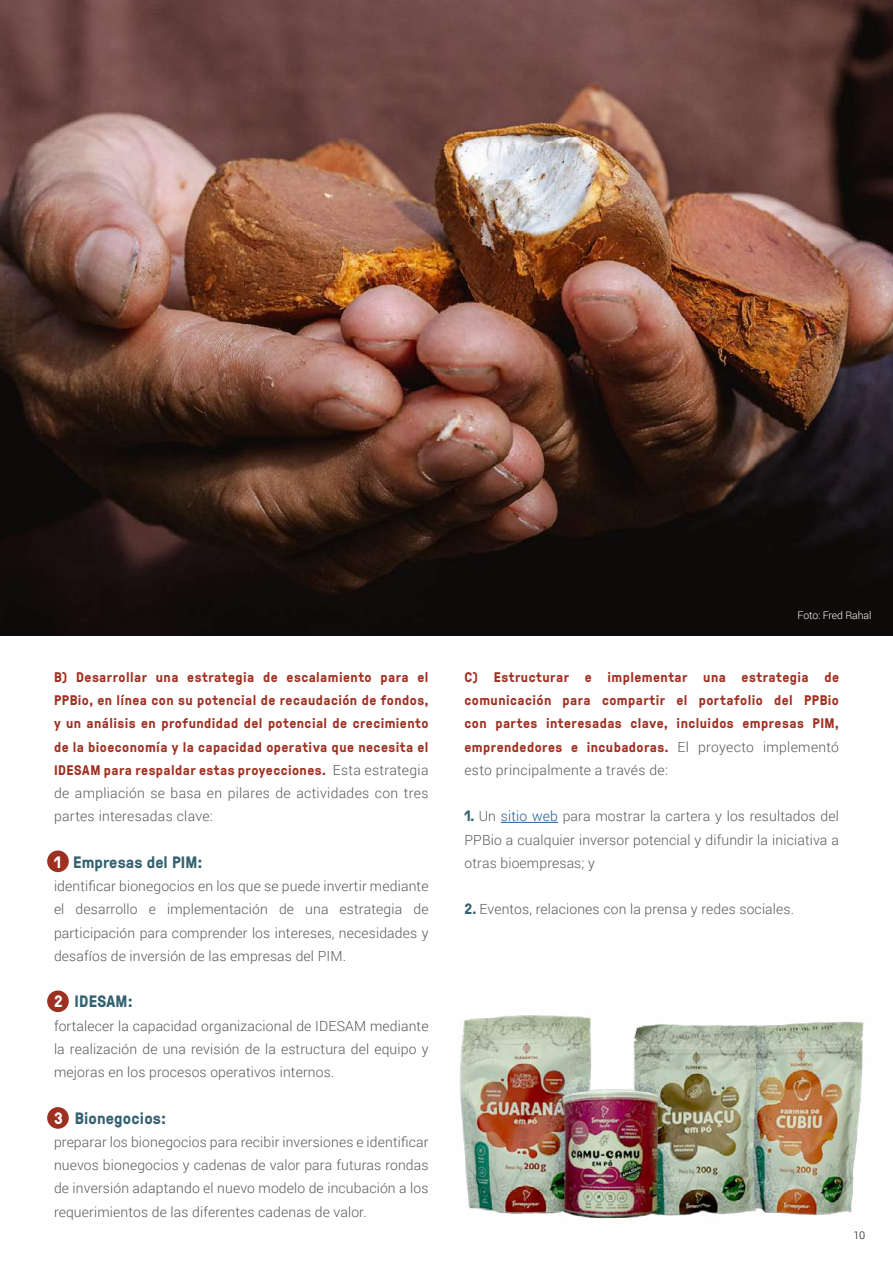
<style>
.page{position:relative;width:893px;height:1263px;background:#fff}
.page>*{position:absolute;margin:0;border:0;box-sizing:border-box;transform-origin:0 0}
.t1{font:700 16.5px "GT Pressura";letter-spacing:.01em;color:#336170}
.t2{font:300 13.95px/23.2px "Roboto";letter-spacing:.01em;color:#57585b;text-align:justify}
.t3{font:700 13.95px/23.2px "GT Pressura";letter-spacing:.035em;color:#a03122;text-align:justify}
.t4{font:300 13.95px/23.2px "Roboto";letter-spacing:.01em;color:#58595b;text-align:justify}
.t5{font:300 10.5px "Roboto";letter-spacing:-.01em;color:#fff}
.t6{font:300 10.5px "Roboto";color:#000}
.s1{font-family:"Roboto";font-weight:300;color:#57585b}
.s2{color:#fff}
.s3{font-family:"GT Pressura";font-weight:700;font-size:15px;color:#346371}
.s4{color:#205d9e}
.s5{font-family:"GT Pressura";font-weight:700;font-size:15px;color:#336170}
</style>
<div class="page">
<div style="left:47px;top:850px;width:22px;height:22px;background:#9e3022;border-radius:50%"></div>
<div style="left:47px;top:990px;width:22px;height:22px;background:#9e3022;border-radius:50%"></div>
<div style="left:47px;top:1107px;width:22px;height:22px;background:#9e3022;border-radius:50%"></div>
<hr style="left:501px;top:822px;width:57px;height:1px;background:#205d9e">
<img style="left:0;top:0;width:893px;height:635px">
<img style="left:459px;top:1015px;width:405px;height:204px">
<p class="t3" style="left:54px;top:667px;width:376px">B) Desarrollar una estrategia de escalamiento para el PPBio, en línea con su potencial de recaudación de fondos, y un análisis en profundidad del potencial de crecimiento de la bioeconomía y la capacidad operativa que necesita el IDESAM para respaldar estas proyecciones. <span class="s1">Esta estrategia</span></p>
<p class="t2" style="left:54px;top:782px;width:376px">de ampliación se basa en pilares de actividades con tres partes interesadas clave:</p>
<p class="t1" style="left:54px;top:856px;width:150px"><span class="s2">1</span> Empresas del PIM:</p>
<p class="t2" style="left:54px;top:874px;width:376px">identificar bionegocios en los que se puede invertir mediante el desarrollo e implementación de una estrategia de participación para comprender los intereses, necesidades y desafíos de inversión de las empresas del PIM.</p>
<p class="t1" style="left:54px;top:995px;width:80px"><span class="s2">2</span> IDESAM:</p>
<p class="t2" style="left:54px;top:1015px;width:376px">fortalecer la capacidad organizacional de IDESAM mediante la realización de una revisión de la estructura del equipo y mejoras en los procesos operativos internos.</p>
<p class="t1" style="left:54px;top:1111px;width:114px"><span class="s2">3</span> Bionegocios:</p>
<p class="t2" style="left:54px;top:1130px;width:376px">preparar los bionegocios para recibir inversiones e identificar nuevos bionegocios y cadenas de valor para futuras rondas de inversión adaptando el nuevo modelo de incubación a los requerimientos de las diferentes cadenas de valor.</p>
<p class="t5" style="left:797px;top:611px;width:75px">Foto: Fred Rahal</p>
<p class="t3" style="left:464px;top:667px;width:376px">C) Estructurar e implementar una estrategia de comunicación para compartir el portafolio del PPBio con partes interesadas clave, incluidos empresas PIM, emprendedores e incubadoras. <span class="s1">El proyecto implementó</span></p>
<p class="t2" style="left:464px;top:759px;width:205px">esto principalmente a través de:</p>
<p class="t4" style="left:464px;top:805px;width:376px"><span class="s3">1.</span> Un <span class="s4">sitio web</span> para mostrar la cartera y los resultados del PPBio a cualquier inversor potencial y difundir la iniciativa a otras bioempresas; y</p>
<p class="t2" style="left:464px;top:898px;width:331px"><span class="s5">2.</span> Eventos, relaciones con la prensa y redes sociales.</p>
<p class="t6" style="left:853px;top:1231px;width:13px">10</p>
</div>
